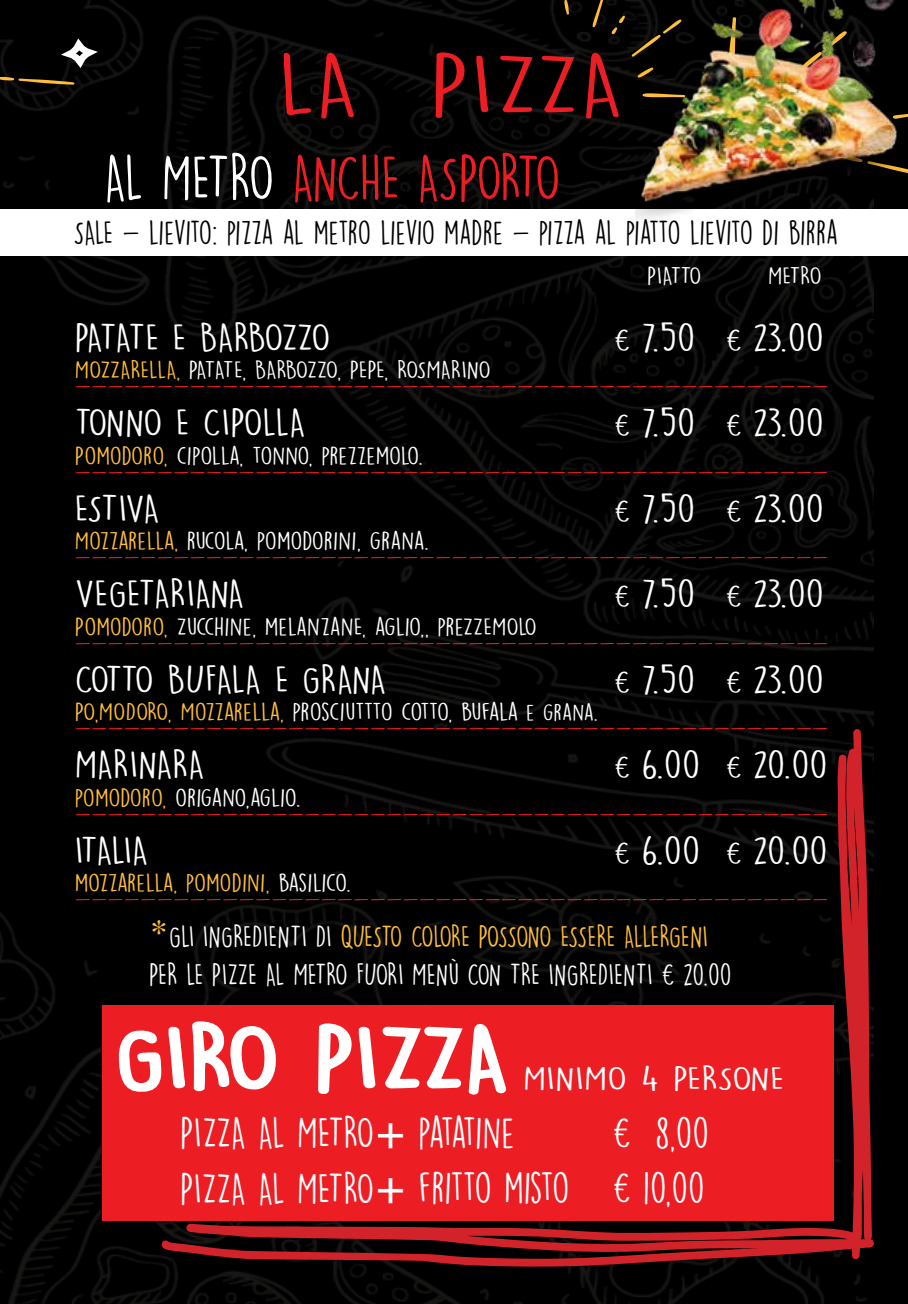
<style>
.page{position:relative;width:908px;height:1304px;background:#fff}
.page>*{position:absolute;margin:0;border:0;box-sizing:border-box;transform-origin:0 0}
.t1{font:80.4px "DK Lemon Yellow Sun";color:#fff;scale:1.46 1}
.t2{font:79.8px "DK Lemon Yellow Sun";color:#ed1d24;scale:1.46 1}
.t3{font:58.4px "DK Lemon Yellow Sun";letter-spacing:-.04em;color:#ed1d24}
.t4{font:39.8px/55px "DK Lemon Yellow Sun";letter-spacing:-.025em;color:#fff;text-align:right}
.t5{font:35.6px "DK Lemon Yellow Sun";letter-spacing:-.025em;color:#fff;scale:1.22 1}
.t6{font:35.6px "DK Lemon Yellow Sun";letter-spacing:-.05em;color:#fff;scale:1.22 1}
.t7{font:35.6px "DK Lemon Yellow Sun";color:#fff;scale:1.22 1}
.t8{font:30.8px "DK Lemon Yellow Sun";color:#fff;scale:1.46 1}
.t9{font:30.4px "DK Lemon Yellow Sun";letter-spacing:-.03em;color:#000}
.t10{font:28.2px "DK Lemon Yellow Sun";letter-spacing:-.02em;color:#ffbf38}
.t11{font:28.2px "DK Lemon Yellow Sun";color:#fff}
.t12{font:22.6px "DK Lemon Yellow Sun";letter-spacing:-.025em;color:#fff;scale:1.22 1}
.t13{font:22.6px "DK Lemon Yellow Sun";color:#fff;scale:1.22 1}
.t14{font:22.6px "DK Lemon Yellow Sun";letter-spacing:-.03em;color:#ffbf38;scale:1.22 1}
.t15{font:21px "DK Lemon Yellow Sun";color:#ed1d24;scale:1.22 1}
.s1{color:#fff}
.s2{font-size:29.2px}
.s3{color:#ffbf38}
.s4{font-size:21px}
.s5{font-family:"Dutch 801 BT";font-size:39.6px}
.s6{font-family:"Georgia";font-weight:700;font-size:46px}
</style>
<div class="page">
<div style="left:873px;top:256px;width:34px;height:1048px;background:#000"></div>
<img style="left:0;top:0;width:873px;height:1304px">
<div style="left:0;top:209px;width:907px;height:47px;background:#fff"></div>
<div style="left:102px;top:1005px;width:730px;height:216px;background:#ed1d24"></div>
<svg style="left:118px;top:1030px;width:43px;height:62px"></svg>
<img style="left:635px;top:0;width:272px;height:220px">
<svg style="left:642px;top:93px;width:42px;height:4px"></svg>
<svg style="left:637px;top:67px;width:16px;height:11px"></svg>
<svg style="left:631px;top:19px;width:50px;height:38px;background:#191308"></svg>
<svg style="left:592px;top:0;width:32px;height:34px"></svg>
<svg style="left:564px;top:0;width:5px;height:15px"></svg>
<svg style="left:161px;top:729px;width:712px;height:538px"></svg>
<svg style="left:61px;top:38px;width:37px;height:30px"></svg>
<svg style="left:0;top:77px;width:74px;height:8px"></svg>
<h2 class="t2" style="left:278px;top:36px;width:239px">LA PIZZA</h2>
<h3 class="t3" style="left:104px;top:143px;width:457px"><span class="s1">AL METRO</span> ANCHE ASPORTO</h3>
<h3 class="t9" style="left:73px;top:214px;width:766px">SALE - LIEVITO: PIZZA AL METRO LIEVIO MADRE - PIZZA AL PIATTO LIEVITO DI BIRRA</h3>
<p class="t12" style="left:646px;top:262px;width:46px">PIATTO</p>
<p class="t12" style="left:767px;top:262px;width:45px">METRO</p>
<h3 class="t6" style="left:75px;top:316px;width:211px">PATATE E BARBOZZO</h3>
<h3 class="t5" style="left:613px;top:316px;width:174px"><span class="s2">€</span> 7.50 <span class="s2">€</span> 23.00</h3>
<p class="t12" style="left:75px;top:356px;width:342px"><span class="s3">MOZZARELLA,</span> PATATE, BARBOZZO, PEPE, ROSMARINO</p>
<p class="t15" style="left:75px;top:366px;width:619px">______________________________________________</p>
<h3 class="t5" style="left:75px;top:401px;width:191px">TONNO E CIPOLLA</h3>
<h3 class="t5" style="left:613px;top:401px;width:174px"><span class="s2">€</span> 7.50 <span class="s2">€</span> 23.00</h3>
<p class="t12" style="left:75px;top:442px;width:287px"><span class="s3">POMODORO,</span> CIPOLLA, TONNO, PREZZEMOLO.</p>
<p class="t15" style="left:75px;top:451px;width:619px">______________________________________________</p>
<h3 class="t5" style="left:75px;top:487px;width:71px">ESTIVA</h3>
<h3 class="t5" style="left:613px;top:487px;width:174px"><span class="s2">€</span> 7.50 <span class="s2">€</span> 23.00</h3>
<p class="t12" style="left:75px;top:527px;width:292px"><span class="s3">MOZZARELLA,</span> RUCOLA, POMODORINI, GRANA.</p>
<p class="t15" style="left:75px;top:537px;width:619px">______________________________________________</p>
<h3 class="t5" style="left:75px;top:572px;width:141px">VEGETARIANA</h3>
<h3 class="t5" style="left:613px;top:572px;width:174px"><span class="s2">€</span> 7.50 <span class="s2">€</span> 23.00</h3>
<p class="t13" style="left:75px;top:613px;width:380px"><span class="s3">POMODORO,</span> ZUCCHINE, MELANZANE, AGLIO,, PREZZEMOLO</p>
<p class="t15" style="left:75px;top:622px;width:619px">______________________________________________</p>
<h3 class="t5" style="left:75px;top:658px;width:257px">COTTO BUFALA E GRANA</h3>
<h3 class="t5" style="left:613px;top:658px;width:174px"><span class="s2">€</span> 7.50 <span class="s2">€</span> 23.00</h3>
<p class="t12" style="left:75px;top:698px;width:430px"><span class="s3">PO,MODORO, MOZZARELLA,</span> PROSCIUTTTO COTTO, BUFALA <span class="s4">E GRANA.</span></p>
<p class="t15" style="left:75px;top:708px;width:619px">______________________________________________</p>
<h3 class="t7" style="left:75px;top:743px;width:108px">MARINARA</h3>
<h3 class="t5" style="left:613px;top:743px;width:177px"><span class="s2">€</span> 6.00 <span class="s2">€</span> 20.00</h3>
<p class="t12" style="left:75px;top:784px;width:186px"><span class="s3">POMODORO,</span> ORIGANO,AGLIO.</p>
<p class="t15" style="left:75px;top:793px;width:619px">______________________________________________</p>
<h3 class="t5" style="left:75px;top:829px;width:62px">ITALIA</h3>
<h3 class="t5" style="left:613px;top:829px;width:177px"><span class="s2">€</span> 6.00 <span class="s2">€</span> 20.00</h3>
<p class="t14" style="left:75px;top:869px;width:228px">MOZZARELLA, POMODINI, <span class="s1">BASILICO.</span></p>
<p class="t15" style="left:75px;top:879px;width:619px">______________________________________________</p>
<h3 class="t10" style="left:149px;top:920px;width:560px"><span class="s5">*</span><span class="s1">GLI INGREDIENTI DI</span> QUESTO COLORE POSSONO ESSERE ALLERGENI</h3>
<h3 class="t11" style="left:149px;top:957px;width:583px">PER LE PIZZE AL METRO FUORI MENÙ CON TRE INGREDIENTI € 20.00</h3>
<h1 class="t1" style="left:115px;top:1010px;width:271px">GIRO PIZZA</h1>
<h3 class="t8" style="left:523px;top:1060px;width:180px">MINIMO 4 PERSONE</h3>
<h3 class="t4" style="left:180px;top:1105px;width:336px">PIZZA AL METRO<span class="s6">+</span> PATATINE</h3>
<h3 class="t4" style="left:180px;top:1105px;width:530px">€ 8,00<br>PIZZA AL METRO<span class="s6">+</span> FRITTO MISTO € 10,00</h3>
</div>
